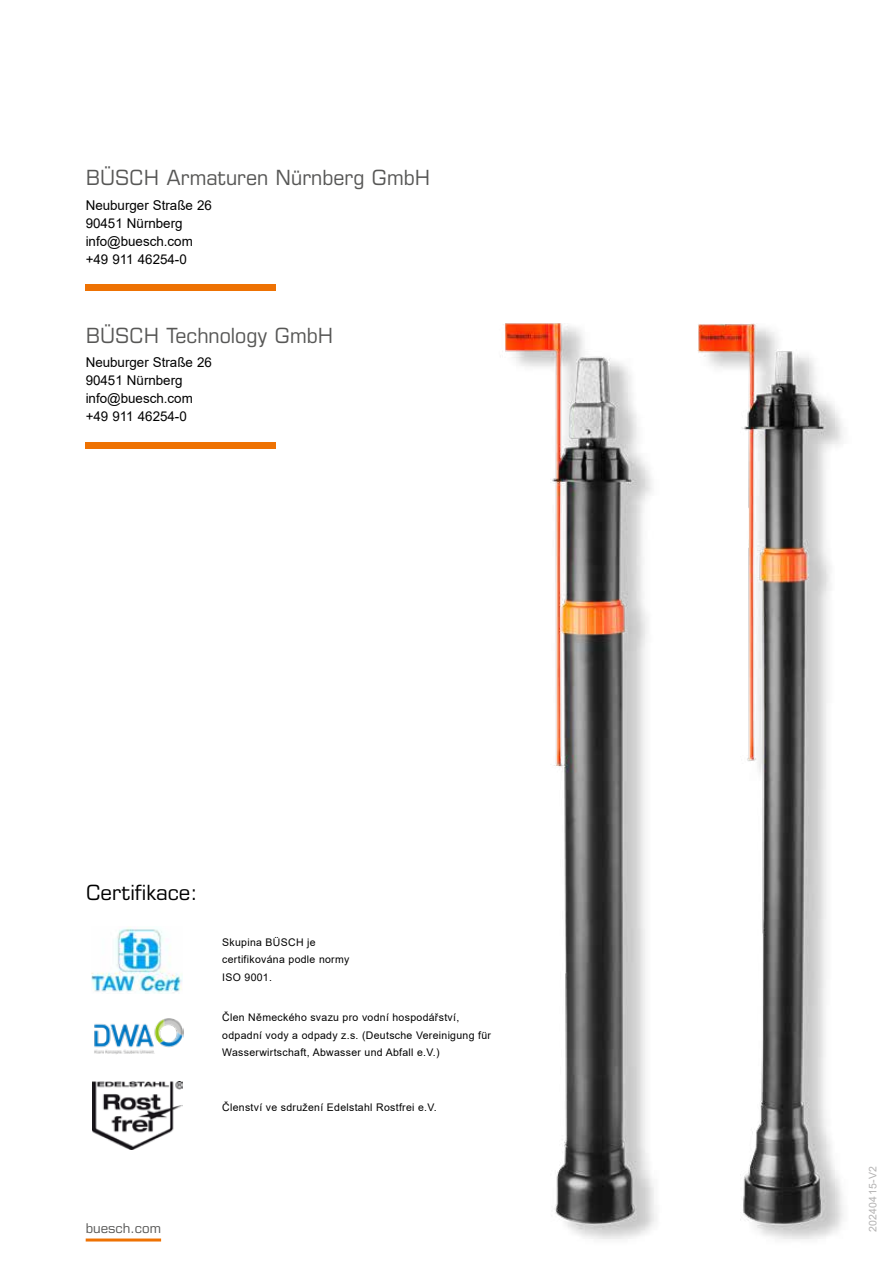
<style>
.page{position:relative;width:893px;height:1263px;background:#fff}
.page>*{position:absolute;margin:0;border:0;box-sizing:border-box;transform-origin:0 0}
.t1{font:21px "Eurostile LT Pro";color:#575756;scale:.95 1}
.t2{font:21px "Eurostile LT Pro";color:#000}
.t3{font:13.5px/18px "Arial";color:#000}
.t4{font:13.5px "Eurostile LT Pro";color:#575756}
.t5{font:10.5px/17.5px "Arial";letter-spacing:.03em;color:#000}
.t6{font:10.5px "Arial";letter-spacing:.03em;color:#b3b2b2}
</style>
<div class="page">
<img style="left:91px;top:927px;width:91px;height:66px">
<img style="left:94px;top:1018px;width:89px;height:36px">
<img style="left:93px;top:1082px;width:90px;height:67px">
<img style="left:503px;top:323px;width:341px;height:917px">
<div style="left:86px;top:284px;width:190px;height:6px;background:#ee7203"></div>
<div style="left:86px;top:442px;width:190px;height:6px;background:#ee7203"></div>
<hr style="left:86px;top:1238px;width:75px;height:3px;background:#ee7203">
<h1 class="t1" style="left:86px;top:165px;width:364px">BÜSCH Armaturen Nürnberg GmbH</h1>
<p class="t3" style="left:86px;top:196px;width:128px">Neuburger Straße 26<br>90451 Nürnberg info@buesch.com +49 911 46254-0</p>
<h1 class="t1" style="left:86px;top:322px;width:262px">BÜSCH Technology GmbH</h1>
<p class="t3" style="left:86px;top:353px;width:128px">Neuburger Straße 26<br>90451 Nürnberg info@buesch.com +49 911 46254-0</p>
<h1 class="t2" style="left:86px;top:879px;width:113px">Certifikace:</h1>
<p class="t5" style="left:222px;top:933px;width:129px">Skupina BÜSCH je certifikována podle normy<br>ISO 9001.</p>
<p class="t5" style="left:222px;top:1009px;width:270px">Člen Německého svazu pro vodní hospodářství, odpadní vody a odpady z.s. (Deutsche Vereinigung für<br>Wasserwirtschaft, Abwasser und Abfall e.V.)</p>
<p class="t5" style="left:222px;top:1098px;width:216px">Členství ve sdružení Edelstahl Rostfrei e.V.</p>
<p class="t4" style="left:86px;top:1220px;width:77px">buesch.com</p>
<p class="t6" style="left:865px;top:1232px;width:68px;rotate:-90deg">20240415-V2</p>
</div>
